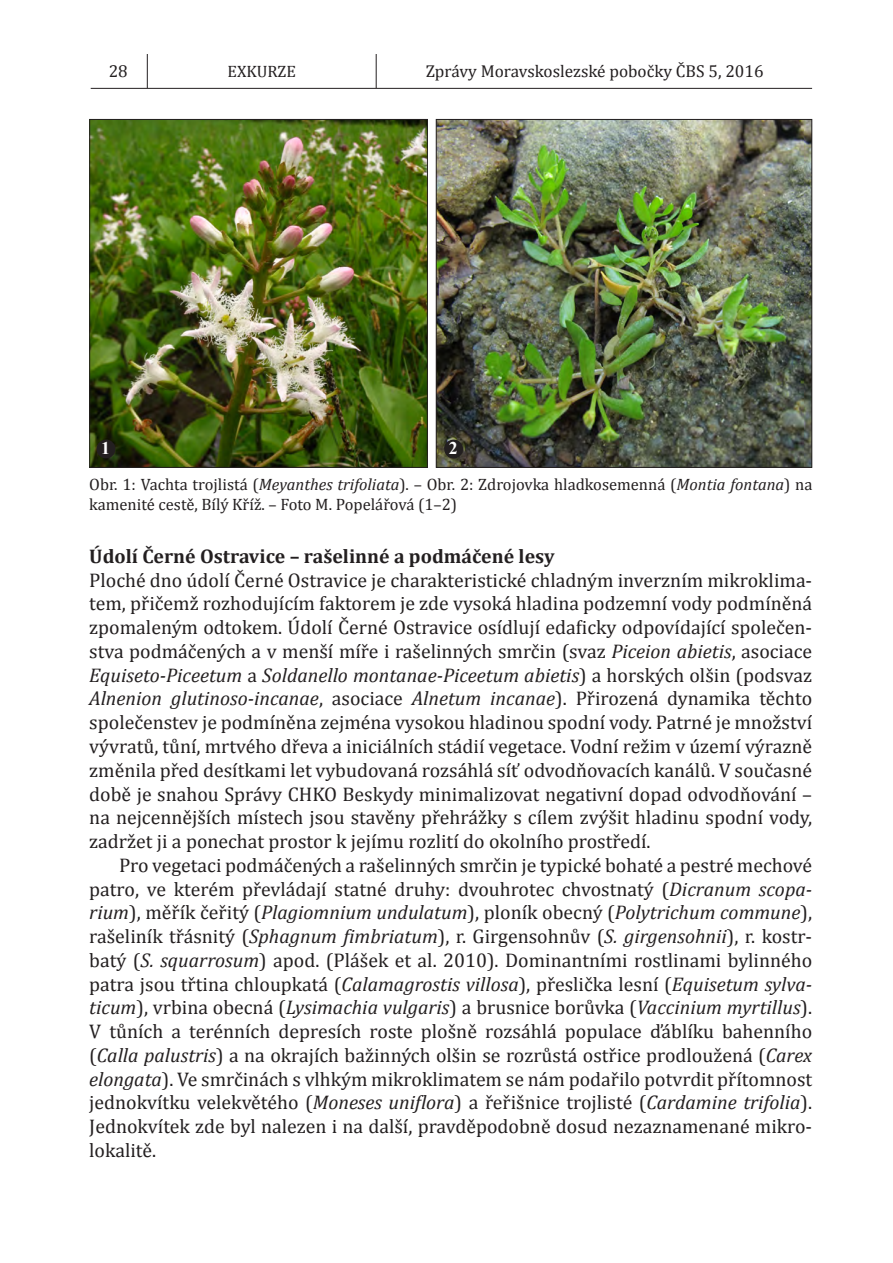
<style>
.page{position:relative;width:893px;height:1263px;background:#fff}
.page>*{position:absolute;margin:0;border:0;box-sizing:border-box;transform-origin:0 0}
.t1{font:19.8px/23.7px "Cambria";color:#231f20;text-align:justify}
.t2{font:700 19.8px "Cambria";color:#231f20}
.t3{font:700 17.85px "Times New Roman";color:#fff}
.t4{font:17.25px "Cambria";color:#231f20}
.t5{font:16.5px/19.8px "Cambria";color:#231f20}
.s1{font-style:italic}
</style>
<div class="page">
<hr style="left:91px;top:88px;width:721px;height:1px;background:#231f20">
<hr style="left:376px;top:54px;width:1px;height:34px;background:#231f20">
<hr style="left:147px;top:54px;width:1px;height:34px;background:#231f20">
<img style="left:91px;top:121px;width:335px;height:345px">
<div style="left:89px;top:119px;width:339px;height:349px;border:1px solid #231f20"></div>
<img style="left:438px;top:121px;width:372px;height:345px">
<div style="left:436px;top:119px;width:376px;height:349px;border:1px solid #231f20"></div>
<div style="left:97px;top:440px;width:18px;height:18px;background:#231f20;border-radius:50%"></div>
<div style="left:444px;top:440px;width:19px;height:18px;background:#231f20;border-radius:50%"></div>
<p class="t4" style="left:109px;top:61px;width:21px">28</p>
<p class="t5" style="left:228px;top:61px;width:70px">EXKURZE</p>
<p class="t4" style="left:426px;top:61px;width:339px">Zprávy Moravskoslezské pobočky ČBS 5, 2016</p>
<p class="t3" style="left:101px;top:436px;width:10px">1</p>
<p class="t3" style="left:449px;top:436px;width:10px">2</p>
<p class="t5" style="left:89px;top:475px;width:725px">Obr. 1: Vachta trojlistá (<span class="s1">Meyanthes trifoliata</span>). – Obr. 2: Zdrojovka hladkosemenná (<span class="s1">Montia fontana</span>) na kamenité cestě, Bílý Kříž. – Foto M. Popelářová (1–2)</p>
<p class="t2" style="left:89px;top:542px;width:467px">Údolí Černé Ostravice – rašelinné a podmáčené lesy</p>
<p class="t1" style="left:89px;top:568px;width:724px">Ploché dno údolí Černé Ostravice je charakteristické chladným inverzním mikroklima&shy;tem, přičemž rozhodujícím faktorem je zde vysoká hladina podzemní vody podmíněná zpomaleným odtokem. Údolí Černé Ostravice osídlují edaficky odpovídající společen&shy;stva podmáčených a v menší míře i rašelinných smrčin (svaz <span class="s1">Piceion abietis</span>, asociace <span class="s1">Equiseto-Piceetum</span> a <span class="s1">Soldanello montanae-Piceetum abietis</span>) a horských olšin (podsvaz <span class="s1">Alnenion glutinoso-incanae</span>, asociace <span class="s1">Alnetum incanae</span>). Přirozená dynamika těchto společenstev je podmíněna zejména vysokou hladinou spodní vody. Patrné je množství vývratů, tůní, mrtvého dřeva a iniciálních stádií vegetace. Vodní režim v území výrazně změnila před desítkami let vybudovaná rozsáhlá síť odvodňovacích kanálů. V současné době je snahou Správy CHKO Beskydy minimalizovat negativní dopad odvodňování – na nejcennějších místech jsou stavěny přehrážky s cílem zvýšit hladinu spodní vody, zadržet ji a ponechat prostor k jejímu rozlití do okolního prostředí.</p>
<p class="t1" style="left:89px;top:853px;width:724px;text-indent:30px">Pro vegetaci podmáčených a rašelinných smrčin je typické bohaté a pestré mechové patro, ve kterém převládají statné druhy: dvouhrotec chvostnatý (<span class="s1">Dicranum scopa&shy;rium</span>), měřík čeřitý (<span class="s1">Plagiomnium undulatum</span>), ploník obecný (<span class="s1">Polytrichum commune</span>), rašeliník třásnitý (<span class="s1">Sphagnum fimbriatum</span>), r. Girgensohnův (<span class="s1">S. girgensohnii</span>), r. kostr&shy;batý (<span class="s1">S. squarrosum</span>) apod. (Plášek et al. 2010). Dominantními rostlinami bylinného patra jsou třtina chloupkatá (<span class="s1">Calamagrostis villosa</span>), přeslička lesní (<span class="s1">Equisetum sylva&shy;ticum</span>), vrbina obecná (<span class="s1">Lysimachia vulgaris</span>) a brusnice borůvka (<span class="s1">Vaccinium myrtillus</span>).<br>V tůních a terénních depresích roste plošně rozsáhlá populace ďáblíku bahenního (<span class="s1">Calla palustris</span>) a na okrajích bažinných olšin se rozrůstá ostřice prodloužená (<span class="s1">Carex elongata</span>). Ve smrčinách s vlhkým mikroklimatem se nám podařilo potvrdit přítomnost jednokvítku velekvětého (<span class="s1">Moneses uniflora</span>) a řeřišnice trojlisté (<span class="s1">Cardamine trifolia</span>).<br>Jednokvítek zde byl nalezen i na další, pravděpodobně dosud nezaznamenané mikro&shy;lokalitě.</p>
</div>
